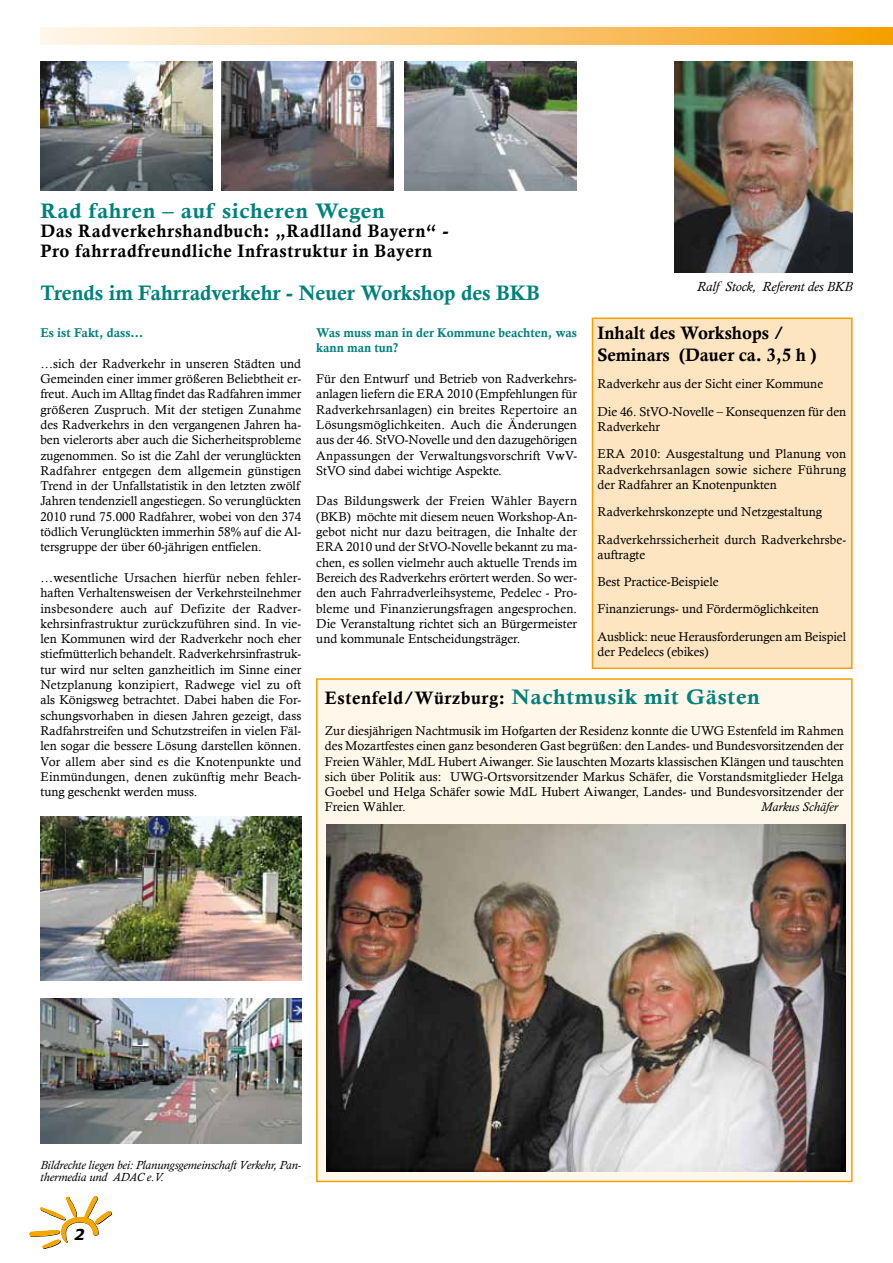
<style>
.page{position:relative;width:893px;height:1263px;background:#fff}
.page>*{position:absolute;margin:0;border:0;box-sizing:border-box;transform-origin:0 0}
.t1{font:21px "Calis MT Bol";color:#00817c}
.t2{font:21px "Calis MT Bol";letter-spacing:.03em;color:#00817c;scale:1.07 1}
.t3{font:18px/19.5px "Calis MT Bol";letter-spacing:.03em;color:#000}
.t4{font:18px/21.6px "Calis MT Bol";color:#000}
.t5{font:italic 700 15px "Verdana";color:#000}
.t6{font:italic 13.5px "Calisto";color:#000}
.t7{font:12.75px/15.3px "Calisto";color:#000;text-align:justify}
.t8{font:12.75px/15.3px "Calis MT Bol";color:#00817c}
.t9{font:italic 12.75px "Calisto";color:#000}
.t10{font:italic 12px/12px "Calisto";color:#000}
.s1{font-size:21px;color:#00817c}
</style>
<div class="page">
<svg style="left:30px;top:1196px;width:82px;height:53px"></svg>
<svg style="left:40px;top:28px;width:852px;height:17px;background:#facb7f"></svg>
<svg style="left:892px;top:28px;width:1px;height:17px"></svg>
<div style="left:74px;top:1228px;width:16px;height:16px;background:#fff"></div>
<div style="left:592px;top:317px;width:261px;height:352px;background:#fee5c1;border:2px solid #f49e00"></div>
<img style="left:674px;top:62px;width:179px;height:211px">
<img style="left:40px;top:62px;width:173px;height:129px">
<img style="left:221px;top:62px;width:172px;height:129px">
<img style="left:405px;top:62px;width:172px;height:129px">
<img style="left:40px;top:998px;width:261px;height:145px">
<img style="left:40px;top:816px;width:261px;height:165px">
<div style="left:316px;top:678px;width:537px;height:504px;background:#fff7ea;border:2px solid #f49e00"></div>
<img style="left:326px;top:825px;width:519px;height:346px">
<h1 class="t2" style="left:40px;top:198px;width:323px">Rad fahren – auf sicheren Wegen</h1>
<h2 class="t3" style="left:40px;top:221px;width:410px">Das Radverkehrshandbuch: „Radlland Bayern“ -<br>Pro fahrradfreundliche Infrastruktur in Bayern</h2>
<h1 class="t1" style="left:40px;top:281px;width:501px">Trends im Fahrradverkehr - Neuer Workshop des BKB</h1>
<p class="t6" style="left:697px;top:278px;width:157px">Ralf Stock, Referent des BKB</p>
<p class="t8" style="left:40px;top:325px;width:104px">Es ist Fakt, dass…</p>
<p class="t7" style="left:40px;top:356px;width:262px">…sich der Radverkehr in unseren Städten und Gemeinden einer immer größeren Beliebtheit er&shy;freut. Auch im Alltag findet das Radfahren immer größeren Zuspruch. Mit der stetigen Zunahme des Radverkehrs in den vergangenen Jahren ha&shy;ben vielerorts aber auch die Sicherheitsprobleme zugenommen. So ist die Zahl der verunglückten Radfahrer entgegen dem allgemein günstigen Trend in der Unfallstatistik in den letzten zwölf Jahren tendenziell angestiegen. So verunglückten 2010 rund 75.000 Radfahrer, wobei von den 374 tödlich Verunglückten immerhin 58% auf die Al&shy;tersgruppe der über 60-jährigen entfielen.</p>
<p class="t7" style="left:40px;top:570px;width:262px">…wesentliche Ursachen hierfür neben fehler&shy;haften Verhaltensweisen der Verkehrsteilnehmer insbesondere auch auf Defizite der Radver&shy;kehrsinfrastruktur zurückzuführen sind. In vie&shy;len Kommunen wird der Radverkehr noch eher stiefmütterlich behandelt. Radverkehrsinfrastruk&shy;tur wird nur selten ganzheitlich im Sinne einer Netzplanung konzipiert, Radwege viel zu oft als Königsweg betrachtet. Dabei haben die For&shy;schungsvorhaben in diesen Jahren gezeigt, dass Radfahrstreifen und Schutzstreifen in vielen Fäl&shy;len sogar die bessere Lösung darstellen können.<br>Vor allem aber sind es die Knotenpunkte und Einmündungen, denen zukünftig mehr Beach&shy;tung geschenkt werden muss.</p>
<p class="t8" style="left:316px;top:325px;width:262px">Was muss man in der Kommune beachten, was kann man tun?</p>
<p class="t7" style="left:316px;top:371px;width:262px">Für den Entwurf und Betrieb von Radverkehrs&shy;anlagen liefern die ERA 2010 (Empfehlungen für Radverkehrsanlagen) ein breites Repertoire an Lösungsmöglichkeiten. Auch die Änderungen aus der 46. StVO-Novelle und den dazugehörigen Anpassungen der Verwaltungsvorschrift VwV-StVO sind dabei wichtige Aspekte.</p>
<p class="t7" style="left:316px;top:493px;width:262px">Das Bildungswerk der Freien Wähler Bayern (BKB) möchte mit diesem neuen Workshop-An&shy;gebot nicht nur dazu beitragen, die Inhalte der ERA 2010 und der StVO-Novelle bekannt zu ma&shy;chen, es sollen vielmehr auch aktuelle Trends im Bereich des Radverkehrs erörtert werden. So wer&shy;den auch Fahrradverleihsysteme, Pedelec - Pro&shy;bleme und Finanzierungsfragen angesprochen.<br>Die Veranstaltung richtet sich an Bürgermeister und kommunale Entscheidungsträger.</p>
<h2 class="t4" style="left:598px;top:322px;width:220px">Inhalt des Workshops /<br>Seminars (Dauer ca. 3,5 h )</h2>
<p class="t7" style="left:598px;top:370px;width:250px;line-height:27.3px">Radverkehr aus der Sicht einer Kommune<br>Die 46. StVO-Novelle – Konsequenzen für den</p>
<p class="t7" style="left:598px;top:413px;width:250px;line-height:27.3px">Radverkehr<br>ERA 2010: Ausgestaltung und Planung von</p>
<p class="t7" style="left:598px;top:461px;width:250px">Radverkehrsanlagen sowie sichere Führung der Radfahrer an Knotenpunkten</p>
<p class="t7" style="left:598px;top:498px;width:250px;line-height:27.3px">Radverkehrskonzepte und Netzgestaltung<br>Radverkehrssicherheit durch Radverkehrsbe-</p>
<p class="t7" style="left:598px;top:541px;width:250px;line-height:27.3px;text-align:left">auftragte<br>Best Practice-Beispiele<br>Finanzierungs- und Fördermöglichkeiten<br>Ausblick: neue Herausforderungen am Beispiel</p>
<p class="t7" style="left:598px;top:644px;width:113px">der Pedelecs (ebikes)</p>
<h2 class="t3" style="left:325px;top:688px;width:436px">Estenfeld/Würzburg: <span class="s1">Nachtmusik mit Gästen</span></h2>
<p class="t7" style="left:325px;top:723px;width:520px">Zur diesjährigen Nachtmusik im Hofgarten der Residenz konnte die UWG Estenfeld im Rahmen des Mozartfestes einen ganz besonderen Gast begrüßen: den Landes- und Bundesvorsitzenden der Freien Wähler, MdL Hubert Aiwanger. Sie lauschten Mozarts klassischen Klängen und tauschten sich über Politik aus: UWG-Ortsvorsitzender Markus Schäfer, die Vorstandsmitglieder Helga Goebel und Helga Schäfer sowie MdL Hubert Aiwanger, Landes- und Bundesvorsitzender der Freien Wähler.</p>
<p class="t9" style="left:761px;top:800px;width:78px">Markus Schäfer</p>
<p class="t10" style="left:40px;top:1159px;width:262px">Bildrechte liegen bei: Planungsgemeinschaft Verkehr, Pan&shy;thermedia und ADAC e.V.</p>
<p class="t5" style="left:74px;top:1224px;width:12px">2</p>
</div>
